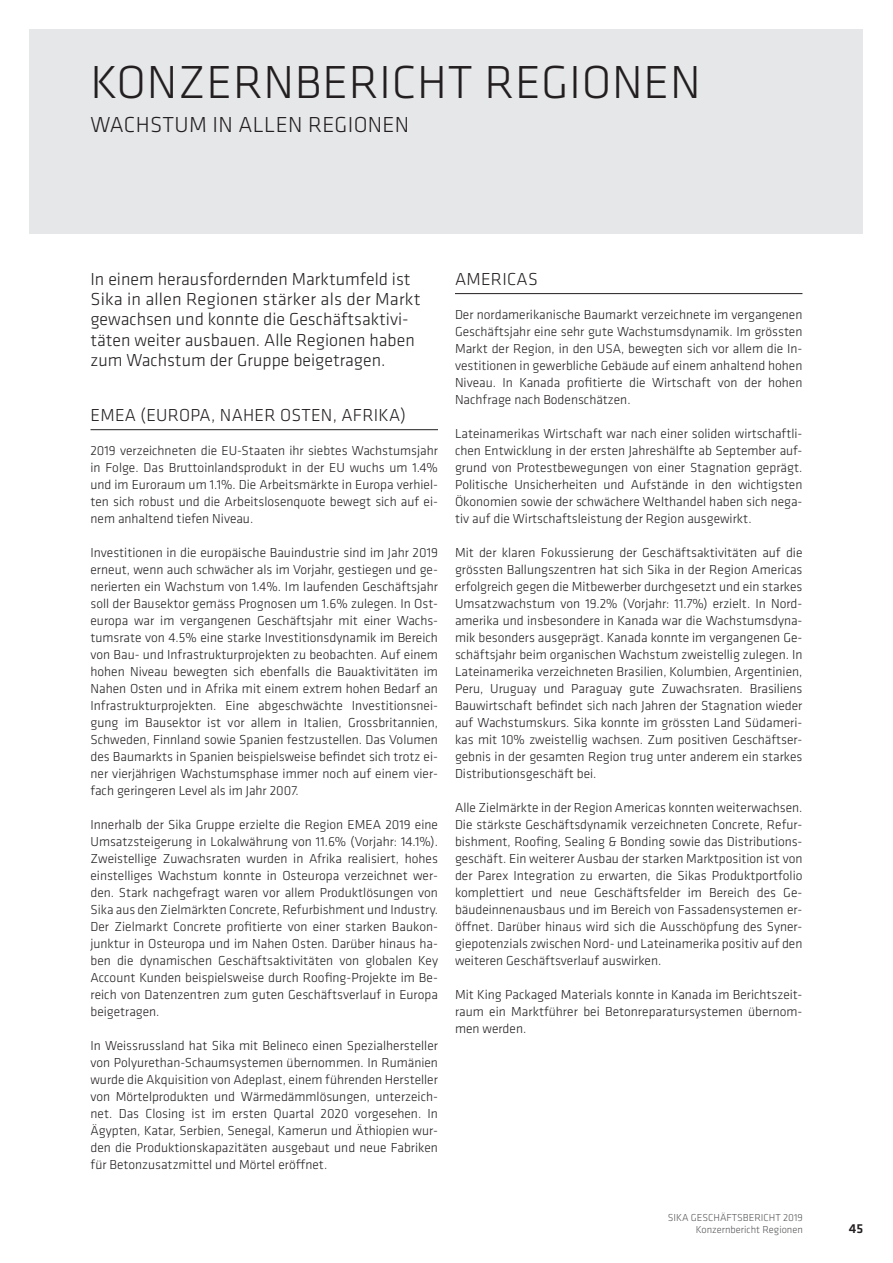
<style>
.page{position:relative;width:893px;height:1263px;background:#fff}
.page>*{position:absolute;margin:0;border:0;box-sizing:border-box;transform-origin:0 0}
.t1{font:300 48px "Klavika";letter-spacing:.015em;color:#231f20}
.t2{font:300 22.5px "Klavika";letter-spacing:.015em;color:#231f20}
.t3{font:300 18px/20.2px "Klavika";color:#231f20}
.t4{font:300 13.5px/17px "Klavika";color:#231f20;text-align:justify}
.t5{font:500 13.5px "Klavika";color:#231f20}
.t6{font:300 10.5px/12.6px "Klavika";color:#57585a;text-align:right}
</style>
<div class="page">
<div style="left:30px;top:30px;width:833px;height:204px;background:#e6e7e9"></div>
<hr style="left:91px;top:429px;width:347px;height:1px;background:#231f20">
<hr style="left:455px;top:293px;width:347px;height:1px;background:#231f20">
<h1 class="t1" style="left:91px;top:53px;width:612px">KONZERNBERICHT REGIONEN</h1>
<h2 class="t2" style="left:91px;top:111px;width:320px">WACHSTUM IN ALLEN REGIONEN</h2>
<h3 class="t3" style="left:91px;top:269px;width:332px">In einem herausfordernden Marktumfeld ist Sika in allen Regionen stärker als der Markt gewachsen und konnte die Geschäftsaktivi&shy;täten weiter ausbauen. Alle Regionen haben zum Wachstum der Gruppe beigetragen.</h3>
<h3 class="t3" style="left:91px;top:405px;width:317px">EMEA (EUROPA, NAHER OSTEN, AFRIKA)</h3>
<p class="t4" style="left:91px;top:442px;width:349px">2019 verzeichneten die EU-Staaten ihr siebtes Wachstumsjahr in Folge. Das Bruttoinlandsprodukt in der EU wuchs um 1.4% und im Euroraum um 1.1%. Die Arbeitsmärkte in Europa verhiel&shy;ten sich robust und die Arbeitslosenquote bewegt sich auf ei&shy;nem anhaltend tiefen Niveau.</p>
<p class="t4" style="left:91px;top:544px;width:349px">Investitionen in die europäische Bauindustrie sind im Jahr 2019 erneut, wenn auch schwächer als im Vorjahr, gestiegen und ge&shy;nerierten ein Wachstum von 1.4%. Im laufenden Geschäftsjahr soll der Bausektor gemäss Prognosen um 1.6% zulegen. In Ost&shy;europa war im vergangenen Geschäftsjahr mit einer Wachs&shy;tumsrate von 4.5% eine starke Investitionsdynamik im Bereich von Bau- und Infrastrukturprojekten zu beobachten. Auf einem hohen Niveau bewegten sich ebenfalls die Bauaktivitäten im Nahen Osten und in Afrika mit einem extrem hohen Bedarf an Infrastrukturprojekten. Eine abgeschwächte Investitionsnei&shy;gung im Bausektor ist vor allem in Italien, Grossbritannien, Schweden, Finnland sowie Spanien festzustellen. Das Volumen des Baumarkts in Spanien beispielsweise befindet sich trotz ei&shy;ner vierjährigen Wachstumsphase immer noch auf einem vier&shy;fach geringeren Level als im Jahr 2007.</p>
<p class="t4" style="left:91px;top:816px;width:349px">Innerhalb der Sika Gruppe erzielte die Region EMEA 2019 eine Umsatzsteigerung in Lokalwährung von 11.6% (Vorjahr: 14.1%).<br>Zweistellige Zuwachsraten wurden in Afrika realisiert, hohes einstelliges Wachstum konnte in Osteuropa verzeichnet wer&shy;den. Stark nachgefragt waren vor allem Produktlösungen von Sika aus den Zielmärkten Concrete, Refurbishment und Industry.<br>Der Zielmarkt Concrete profitierte von einer starken Baukon&shy;junktur in Osteuropa und im Nahen Osten. Darüber hinaus ha&shy;ben die dynamischen Geschäftsaktivitäten von globalen Key Account Kunden beispielsweise durch Roofing-Projekte im Be&shy;reich von Datenzentren zum guten Geschäftsverlauf in Europa beigetragen.</p>
<p class="t4" style="left:91px;top:1037px;width:349px">In Weissrussland hat Sika mit Belineco einen Spezialhersteller von Polyurethan-Schaumsystemen übernommen. In Rumänien wurde die Akquisition von Adeplast, einem führenden Hersteller von Mörtelprodukten und Wärmedämmlösungen, unterzeich&shy;net. Das Closing ist im ersten Quartal 2020 vorgesehen. In Ägypten, Katar, Serbien, Senegal, Kamerun und Äthiopien wur&shy;den die Produktionskapazitäten ausgebaut und neue Fabriken für Betonzusatzmittel und Mörtel eröffnet.</p>
<h3 class="t3" style="left:455px;top:269px;width:84px">AMERICAS</h3>
<p class="t4" style="left:455px;top:306px;width:349px">Der nordamerikanische Baumarkt verzeichnete im vergangenen Geschäftsjahr eine sehr gute Wachstumsdynamik. Im grössten Markt der Region, in den USA, bewegten sich vor allem die In&shy;vestitionen in gewerbliche Gebäude auf einem anhaltend hohen Niveau. In Kanada profitierte die Wirtschaft von der hohen Nachfrage nach Bodenschätzen.</p>
<p class="t4" style="left:455px;top:425px;width:349px">Lateinamerikas Wirtschaft war nach einer soliden wirtschaftli&shy;chen Entwicklung in der ersten Jahreshälfte ab September auf&shy;grund von Protestbewegungen von einer Stagnation geprägt.<br>Politische Unsicherheiten und Aufstände in den wichtigsten Ökonomien sowie der schwächere Welthandel haben sich nega&shy;tiv auf die Wirtschaftsleistung der Region ausgewirkt.</p>
<p class="t4" style="left:455px;top:544px;width:349px">Mit der klaren Fokussierung der Geschäftsaktivitäten auf die grössten Ballungszentren hat sich Sika in der Region Americas erfolgreich gegen die Mitbewerber durchgesetzt und ein starkes Umsatzwachstum von 19.2% (Vorjahr: 11.7%) erzielt. In Nord&shy;amerika und insbesondere in Kanada war die Wachstumsdyna&shy;mik besonders ausgeprägt. Kanada konnte im vergangenen Ge&shy;schäftsjahr beim organischen Wachstum zweistellig zulegen. In Lateinamerika verzeichneten Brasilien, Kolumbien, Argentinien, Peru, Uruguay und Paraguay gute Zuwachsraten. Brasiliens Bauwirtschaft befindet sich nach Jahren der Stagnation wieder auf Wachstumskurs. Sika konnte im grössten Land Südameri&shy;kas mit 10% zweistellig wachsen. Zum positiven Geschäftser&shy;gebnis in der gesamten Region trug unter anderem ein starkes Distributionsgeschäft bei.</p>
<p class="t4" style="left:455px;top:799px;width:349px">Alle Zielmärkte in der Region Americas konnten weiterwachsen.<br>Die stärkste Geschäftsdynamik verzeichneten Concrete, Refur&shy;bishment, Roofing, Sealing &amp; Bonding sowie das Distributions&shy;geschäft. Ein weiterer Ausbau der starken Marktposition ist von der Parex Integration zu erwarten, die Sikas Produktportfolio komplettiert und neue Geschäftsfelder im Bereich des Ge&shy;bäudeinnenausbaus und im Bereich von Fassadensystemen er&shy;öffnet. Darüber hinaus wird sich die Ausschöpfung des Syner&shy;giepotenzials zwischen Nord- und Lateinamerika positiv auf den weiteren Geschäftsverlauf auswirken.</p>
<p class="t4" style="left:455px;top:986px;width:349px">Mit King Packaged Materials konnte in Kanada im Berichtszeit&shy;raum ein Marktführer bei Betonreparatursystemen übernom&shy;men werden.</p>
<p class="t6" style="left:668px;top:1211px;width:137px">SIKA GESCHÄFTSBERICHT 2019<br>Konzernbericht Regionen</p>
<p class="t5" style="left:849px;top:1219px;width:16px">45</p>
</div>
